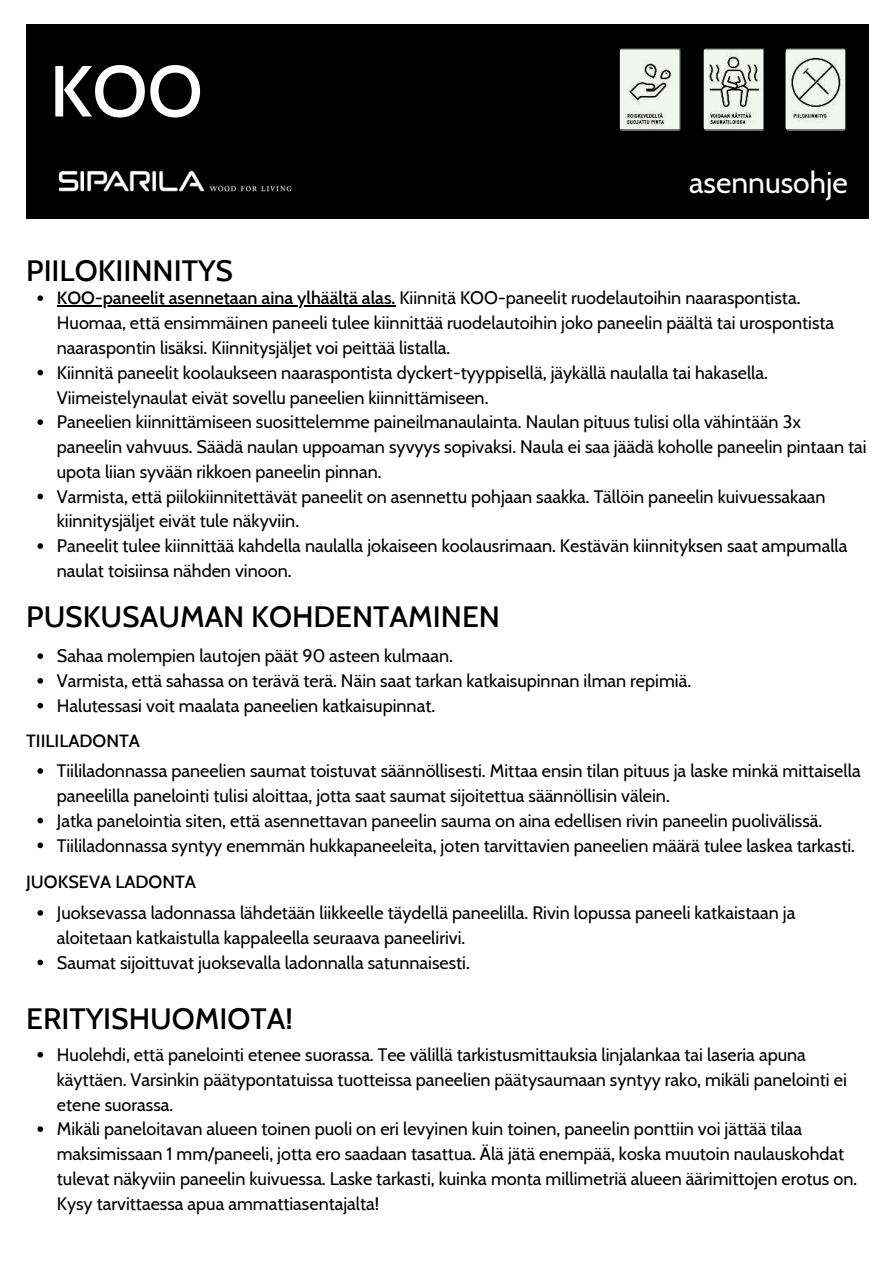
<style>
.page{position:relative;width:894px;height:1264px;background:#fff}
.page>*{position:absolute;margin:0;border:0;box-sizing:border-box;transform-origin:0 0}
.t1{font:500 72px "Cabin";color:#fff}
.t2{font:500 30px "Cabin";color:#000}
.t3{font:30px "Cabin";color:#fff}
.t4{font:18px/24.8px "Cabin";color:#000}
.t5{font:500 18px "Cabin";color:#000}
.s1{font-weight:500}
</style>
<div class="page">
<div style="left:26px;top:24px;width:842px;height:195px;background:#000"></div>
<svg style="left:785px;top:48px;width:61px;height:82px;background:#d3d7d0"></svg>
<svg style="left:703px;top:48px;width:61px;height:82px;background:#c8ccc6"></svg>
<svg style="left:619px;top:48px;width:61px;height:82px;background:#d4d8d1"></svg>
<svg style="left:37px;top:295px;width:6px;height:6px"></svg>
<hr style="left:57px;top:305px;width:338px;height:2px;background:#000">
<svg style="left:37px;top:370px;width:6px;height:5px"></svg>
<svg style="left:37px;top:419px;width:6px;height:6px"></svg>
<svg style="left:37px;top:493px;width:6px;height:6px"></svg>
<svg style="left:37px;top:543px;width:6px;height:6px"></svg>
<svg style="left:37px;top:653px;width:6px;height:6px"></svg>
<svg style="left:37px;top:678px;width:6px;height:5px"></svg>
<svg style="left:37px;top:703px;width:6px;height:5px"></svg>
<svg style="left:37px;top:1052px;width:6px;height:5px"></svg>
<svg style="left:37px;top:1126px;width:6px;height:5px"></svg>
<img style="left:58px;top:170px;width:234px;height:22px">
<svg style="left:37px;top:768px;width:6px;height:5px"></svg>
<svg style="left:37px;top:817px;width:6px;height:6px"></svg>
<svg style="left:37px;top:842px;width:6px;height:6px"></svg>
<svg style="left:37px;top:910px;width:6px;height:5px"></svg>
<svg style="left:37px;top:959px;width:6px;height:6px"></svg>
<h1 class="t1" style="left:50px;top:34px;width:155px">KOO</h1>
<h2 class="t2" style="left:26px;top:246px;width:208px">PIILOKIINNITYS</h2>
<h2 class="t3" style="left:689px;top:159px;width:160px">asennusohje</h2>
<p class="t4" style="left:57px;top:284px;width:811px"><span class="s1">KOO-paneelit asennetaan aina ylhäältä alas.</span> Kiinnitä KOO-paneelit ruodelautoihin naaraspontista.<br>Huomaa, että ensimmäinen paneeli tulee kiinnittää ruodelautoihin joko paneelin päältä tai urospontista naaraspontin lisäksi. Kiinnitysjäljet voi peittää listalla.<br>Kiinnitä paneelit koolaukseen naaraspontista dyckert-tyyppisellä, jäykällä naulalla tai hakasella.<br>Viimeistelynaulat eivät sovellu paneelien kiinnittämiseen.<br>Paneelien kiinnittämiseen suosittelemme paineilmanaulainta. Naulan pituus tulisi olla vähintään 3x paneelin vahvuus. Säädä naulan uppoaman syvyys sopivaksi. Naula ei saa jäädä koholle paneelin pintaan tai upota liian syvään rikkoen paneelin pinnan.<br>Varmista, että piilokiinnitettävät paneelit on asennettu pohjaan saakka. Tällöin paneelin kuivuessakaan kiinnitysjäljet eivät tule näkyviin.<br>Paneelit tulee kiinnittää kahdella naulalla jokaiseen koolausrimaan. Kestävän kiinnityksen saat ampumalla naulat toisiinsa nähden vinoon.</p>
<h2 class="t2" style="left:26px;top:592px;width:475px">PUSKUSAUMAN KOHDENTAMINEN</h2>
<p class="t4" style="left:57px;top:642px;width:635px">Sahaa molempien lautojen päät 90 asteen kulmaan.<br>Varmista, että sahassa on terävä terä. Näin saat tarkan katkaisupinnan ilman repimiä.<br>Halutessasi voit maalata paneelien katkaisupinnat.</p>
<p class="t5" style="left:26px;top:726px;width:115px">TIILILADONTA</p>
<p class="t4" style="left:57px;top:757px;width:805px">Tiililadonnassa paneelien saumat toistuvat säännöllisesti. Mittaa ensin tilan pituus ja laske minkä mittaisella paneelilla panelointi tulisi aloittaa, jotta saat saumat sijoitettua säännöllisin välein.<br>Jatka panelointia siten, että asennettavan paneelin sauma on aina edellisen rivin paneelin puolivälissä.<br>Tiililadonnassa syntyy enemmän hukkapaneeleita, joten tarvittavien paneelien määrä tulee laskea tarkasti.</p>
<p class="t5" style="left:26px;top:867px;width:171px">JUOKSEVA LADONTA</p>
<p class="t4" style="left:57px;top:899px;width:739px">Juoksevassa ladonnassa lähdetään liikkeelle täydellä paneelilla. Rivin lopussa paneeli katkaistaan ja aloitetaan katkaistulla kappaleella seuraava paneelirivi.<br>Saumat sijoittuvat juoksevalla ladonnalla satunnaisesti.</p>
<h2 class="t2" style="left:26px;top:994px;width:268px">ERITYISHUOMIOTA!</h2>
<p class="t4" style="left:57px;top:1041px;width:801px">Huolehdi, että panelointi etenee suorassa. Tee välillä tarkistusmittauksia linjalankaa tai laseria apuna käyttäen. Varsinkin päätypontatuissa tuotteissa paneelien päätysaumaan syntyy rako, mikäli panelointi ei etene suorassa.<br>Mikäli paneloitavan alueen toinen puoli on eri levyinen kuin toinen, paneelin ponttiin voi jättää tilaa maksimissaan 1 mm/paneeli, jotta ero saadaan tasattua. Älä jätä enempää, koska muutoin naulauskohdat tulevat näkyviin paneelin kuivuessa. Laske tarkasti, kuinka monta millimetriä alueen äärimittojen erotus on.<br>Kysy tarvittaessa apua ammattiasentajalta!</p>
</div>
